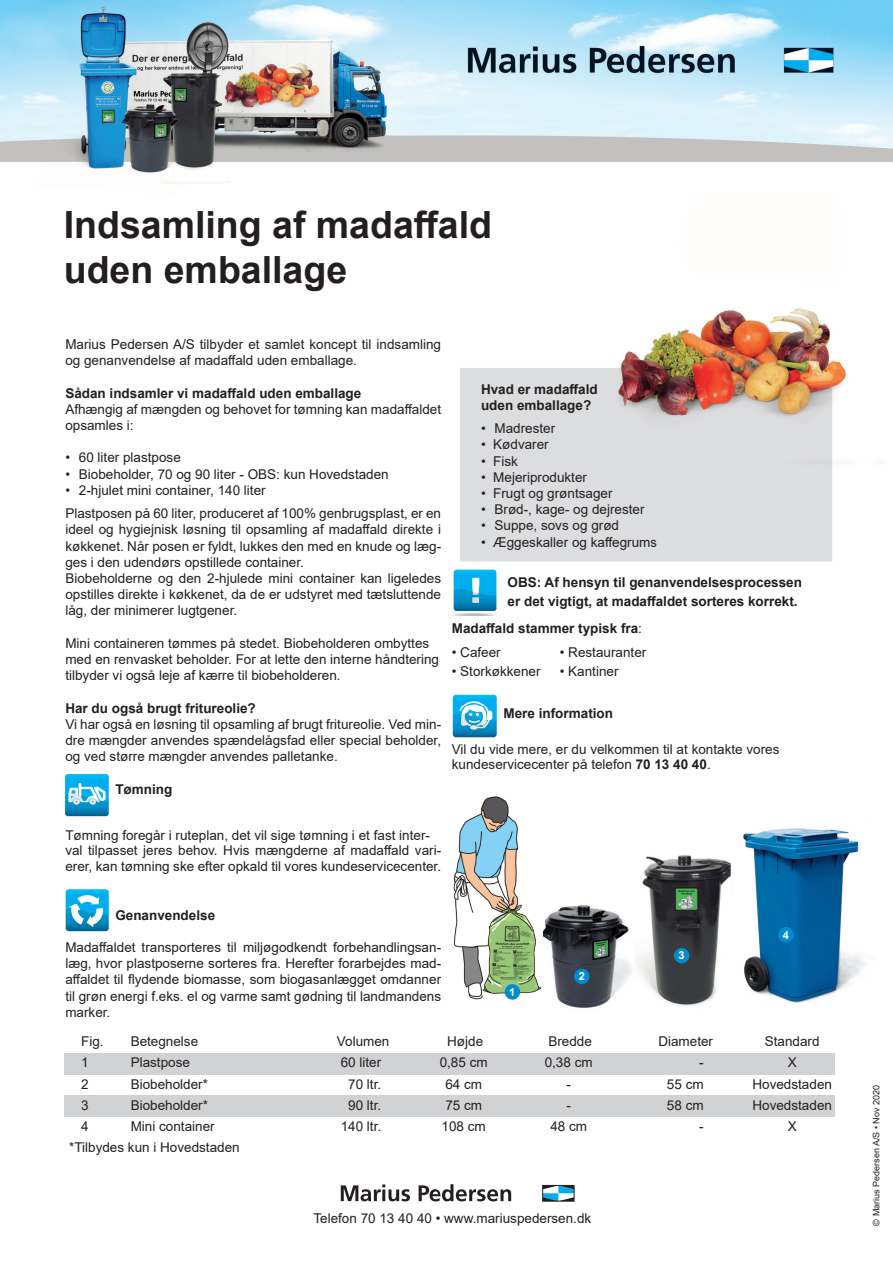
<style>
.page{position:relative;width:893px;height:1263px;background:#fff}
.page>*{position:absolute;margin:0;border:0;box-sizing:border-box;transform-origin:0 0}
.t1{font:700 37.5px "Arial";color:#231f20}
.t2{font:13.5px/16.2px "Arial";color:#231f20}
.t3{font:700 13.5px/19.5px "Arial";color:#231f20}
.t4{font:700 11.1px "Arial";color:#fff}
.t5{font:9px "Arial";color:#231f20}
.s1{font-weight:400}
.s2{font-weight:700}
</style>
<div class="page">
<img style="left:0;top:0;width:893px;height:1202px">
<svg style="left:341px;top:1184px;width:69px;height:17px"></svg>
<svg style="left:419px;top:1184px;width:92px;height:17px"></svg>
<svg style="left:545px;top:1187px;width:27px;height:12px"></svg>
<div style="left:543px;top:1185px;width:31px;height:16px;border:1px solid #231f20"></div>
<img style="left:63px;top:768px;width:48px;height:50px">
<img style="left:63px;top:886px;width:48px;height:46px">
<div style="left:574px;top:969px;width:15px;height:15px;background:#008cd0;border-radius:50%"></div>
<div style="left:674px;top:948px;width:15px;height:15px;background:#008cd0;border-radius:50%"></div>
<div style="left:64px;top:1053px;width:770px;height:21px;background:#d1d2d4"></div>
<div style="left:64px;top:1096px;width:770px;height:21px;background:#d1d2d4"></div>
<img style="left:452px;top:691px;width:48px;height:47px">
<img style="left:452px;top:568px;width:48px;height:47px">
<img style="left:441px;top:793px;width:102px;height:216px">
<div style="left:505px;top:984px;width:15px;height:15px;background:#008cd0;border-radius:50%"></div>
<img style="left:740px;top:813px;width:136px;height:194px">
<svg style="left:741px;top:770px;width:152px;height:49px"></svg>
<div style="left:778px;top:927px;width:16px;height:15px;background:#008cd0;border-radius:50%"></div>
<p class="t1" style="left:64px;top:198px;width:430px">Indsamling af madaffald</p>
<p class="t1" style="left:64px;top:243px;width:285px">uden emballage</p>
<p class="t2" style="left:65px;top:336px;width:377px">Marius Pedersen A/S tilbyder et samlet koncept til indsamling og genanvendelse af madaffald uden emballage.</p>
<p class="t3" style="left:65px;top:383px;width:298px">Sådan indsamler vi madaffald uden emballage</p>
<p class="t2" style="left:65px;top:401px;width:377px">Afhængig af mængden og behovet for tømning kan madaffaldet opsamles i:</p>
<p class="t2" style="left:65px;top:449px;width:117px">• 60 liter plastpose</p>
<p class="t2" style="left:65px;top:466px;width:325px">• Biobeholder, 70 og 90 liter - OBS: kun Hovedstaden</p>
<p class="t2" style="left:65px;top:482px;width:202px">• 2-hjulet mini container, 140 liter</p>
<p class="t2" style="left:65px;top:505px;width:377px;text-align:justify">Plastposen på 60 liter, produceret af 100% genbrugsplast, er en ideel og hygiejnisk løsning til opsamling af madaffald direkte i køkkenet. Når posen er fyldt, lukkes den med en knude og læg&shy;ges i den udendørs opstillede container.</p>
<p class="t2" style="left:65px;top:570px;width:377px;text-align:justify">Biobeholderne og den 2-hjulede mini container kan ligeledes opstilles direkte i køkkenet, da de er udstyret med tætsluttende låg, der minimerer lugtgener.</p>
<p class="t2" style="left:65px;top:635px;width:375px">Mini containeren tømmes på stedet. Biobeholderen ombyttes med en renvasket beholder. For at lette den interne håndtering tilbyder vi også leje af kærre til biobeholderen.</p>
<p class="t3" style="left:65px;top:698px;width:192px">Har du også brugt fritureolie?</p>
<p class="t2" style="left:65px;top:716px;width:377px;text-align:justify">Vi har også en løsning til opsamling af brugt fritureolie. Ved min&shy;dre mængder anvendes spændelågsfad eller special beholder, og ved større mængder anvendes palletanke.</p>
<p class="t3" style="left:115px;top:779px;width:58px">Tømning</p>
<p class="t2" style="left:65px;top:827px;width:366px">Tømning foregår i ruteplan, det vil sige tømning i et fast inter-</p>
<p class="t2" style="left:65px;top:842px;width:377px">val tilpasset jeres behov. Hvis mængderne af madaffald vari&shy;erer, kan tømning ske efter opkald til vores kundeservicecenter.</p>
<p class="t3" style="left:115px;top:905px;width:101px">Genanvendelse</p>
<p class="t2" style="left:65px;top:939px;width:377px;text-align:justify">Madaffaldet transporteres til miljøgodkendt forbehandlingsan&shy;læg, hvor plastposerne sorteres fra. Herefter forarbejdes mad&shy;affaldet til flydende biomasse, som biogasanlægget omdanner til grøn energi f.eks. el og varme samt gødning til landmandens</p>
<p class="t2" style="left:65px;top:1004px;width:47px">marker.</p>
<p class="t3" style="left:481px;top:379px;width:118px">Hvad er madaffald</p>
<p class="t3" style="left:481px;top:395px;width:112px">uden emballage?</p>
<p class="t2" style="left:481px;top:420px;width:76px">• Madrester</p>
<p class="t2" style="left:481px;top:436px;width:69px">• Kødvarer</p>
<p class="t2" style="left:481px;top:453px;width:38px">• Fisk</p>
<p class="t2" style="left:481px;top:469px;width:107px">• Mejeriprodukter</p>
<p class="t2" style="left:481px;top:485px;width:133px">• Frugt og grøntsager</p>
<p class="t2" style="left:481px;top:501px;width:165px">• Brød-, kage- og dejrester</p>
<p class="t2" style="left:481px;top:517px;width:140px">• Suppe, sovs og grød</p>
<p class="t2" style="left:481px;top:534px;width:177px">• Æggeskaller og kaffegrums</p>
<p class="t3" style="left:508px;top:572px;width:296px">OBS: Af hensyn til genanvendelsesprocessen er det vigtigt, at madaffaldet sorteres korrekt.</p>
<p class="t3" style="left:452px;top:618px;width:192px">Madaffald stammer typisk fra<span class="s1">:</span></p>
<p class="t2" style="left:452px;top:644px;width:50px">• Cafeer</p>
<p class="t2" style="left:560px;top:644px;width:88px">• Restauranter</p>
<p class="t2" style="left:452px;top:663px;width:90px">• Storkøkkener</p>
<p class="t2" style="left:560px;top:663px;width:60px">• Kantiner</p>
<p class="t3" style="left:504px;top:704px;width:111px">Mere information</p>
<p class="t2" style="left:452px;top:742px;width:329px;line-height:15px">Vil du vide mere, er du velkommen til at kontakte vores kundeservicecenter på telefon <span class="s2">70 13 40 40</span>.</p>
<p class="t4" style="left:509px;top:984px;width:8px">1</p>
<p class="t4" style="left:579px;top:968px;width:8px">2</p>
<p class="t4" style="left:679px;top:947px;width:8px">3</p>
<p class="t4" style="left:783px;top:928px;width:8px">4</p>
<p class="t2" style="left:81px;top:1033px;width:24px">Fig.</p>
<p class="t2" style="left:131px;top:1033px;width:69px">Betegnelse</p>
<p class="t2" style="left:337px;top:1033px;width:54px">Volumen</p>
<p class="t2" style="left:447px;top:1033px;width:38px">Højde</p>
<p class="t2" style="left:548px;top:1033px;width:45px">Bredde</p>
<p class="t2" style="left:658px;top:1033px;width:56px">Diameter</p>
<p class="t2" style="left:765px;top:1033px;width:56px">Standard</p>
<p class="t2" style="left:81px;top:1054px;width:9px">1</p>
<p class="t2" style="left:131px;top:1054px;width:61px">Plastpose</p>
<p class="t2" style="left:341px;top:1054px;width:42px">60 liter</p>
<p class="t2" style="left:440px;top:1054px;width:50px">0,85 cm</p>
<p class="t2" style="left:545px;top:1054px;width:50px">0,38 cm</p>
<p class="t2" style="left:699px;top:1054px;width:6px">-</p>
<p class="t2" style="left:788px;top:1054px;width:11px">X</p>
<p class="t2" style="left:81px;top:1076px;width:9px">2</p>
<p class="t2" style="left:131px;top:1076px;width:79px">Biobeholder*</p>
<p class="t2" style="left:348px;top:1076px;width:35px">70 ltr.</p>
<p class="t2" style="left:445px;top:1076px;width:38px">64 cm</p>
<p class="t2" style="left:566px;top:1076px;width:6px">-</p>
<p class="t2" style="left:667px;top:1076px;width:38px">55 cm</p>
<p class="t2" style="left:752px;top:1076px;width:81px">Hovedstaden</p>
<p class="t2" style="left:81px;top:1097px;width:9px">3</p>
<p class="t2" style="left:131px;top:1097px;width:79px">Biobeholder*</p>
<p class="t2" style="left:348px;top:1097px;width:35px">90 ltr.</p>
<p class="t2" style="left:445px;top:1097px;width:38px">75 cm</p>
<p class="t2" style="left:566px;top:1097px;width:6px">-</p>
<p class="t2" style="left:667px;top:1097px;width:38px">58 cm</p>
<p class="t2" style="left:752px;top:1097px;width:81px">Hovedstaden</p>
<p class="t2" style="left:81px;top:1118px;width:9px">4</p>
<p class="t2" style="left:131px;top:1118px;width:86px">Mini container</p>
<p class="t2" style="left:341px;top:1118px;width:42px">140 ltr.</p>
<p class="t2" style="left:442px;top:1118px;width:46px">108 cm</p>
<p class="t2" style="left:550px;top:1118px;width:38px">48 cm</p>
<p class="t2" style="left:699px;top:1118px;width:6px">-</p>
<p class="t2" style="left:788px;top:1118px;width:11px">X</p>
<p class="t2" style="left:69px;top:1139px;width:172px">*Tilbydes kun i Hovedstaden</p>
<p class="t2" style="left:313px;top:1210px;width:279px">Telefon 70 13 40 40 • www.mariuspedersen.dk</p>
<p class="t5" style="left:870px;top:1225px;width:142px;rotate:-90deg">© Marius Pedersen A/S • Nov 2020</p>
</div>
